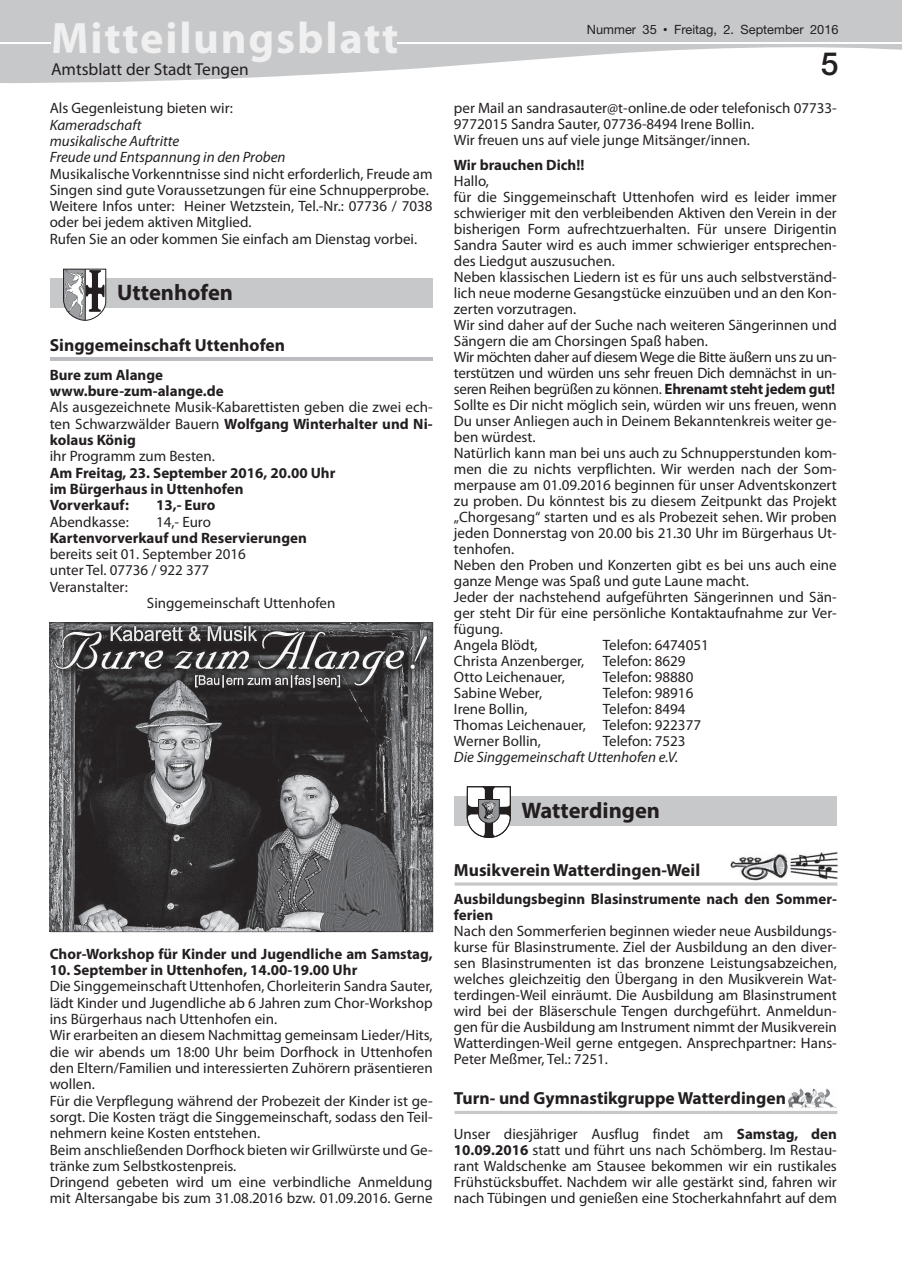
<style>
.page{position:relative;width:902px;height:1280px;background:#fff}
.page>*{position:absolute;margin:0;border:0;box-sizing:border-box;transform-origin:0 0}
.t1{font:700 44.25px "Myriad Pro";letter-spacing:.04em;color:#f0f0f1}
.t2{font:500 31.95px "Helvetica Neue";color:#231f20}
.t3{font:700 22.5px "Myriad Pro";color:#231f20}
.t4{font:700 17.55px "Myriad Pro";color:#231f20}
.t5{font:17.4px "Myriad Pro";color:#231f20}
.t6{font:15px/16px "Myriad Pro";color:#231f20}
.t7{font:700 15px/16.4px "Myriad Pro";color:#231f20}
.t8{font:italic 15px/16.4px "Myriad Pro";color:#231f20}
.t9{font:12.75px "Helvetica Neue";color:#231f20}
.s1{font-size:12.9px}
.s2{font-family:"M Twentieth Century";font-weight:500}
.s3{font-weight:700}
</style>
<div class="page">
<svg style="left:1px;top:0;width:900px;height:83px;fill:#c7c8ca"></svg>
<svg style="left:0;top:0;width:1px;height:83px"></svg>
<div style="left:53px;top:22px;width:344px;height:40px;background:#c7c8ca"></div>
<hr style="left:0;top:42px;width:51px;height:1px;background:#fff">
<hr style="left:397px;top:42px;width:504px;height:1px;background:#fff">
<hr style="left:50px;top:358px;width:382px;height:3px;background:#bcbdc0">
<div style="left:50px;top:278px;width:382px;height:30px;background:#c7c8ca"></div>
<svg style="left:63px;top:269px;width:43px;height:52px"></svg>
<hr style="left:85px;top:269px;width:1px;height:51px;background:#231f20">
<svg style="left:50px;top:622px;width:383px;height:310px;background:#545354"></svg>
<div style="left:454px;top:796px;width:382px;height:29px;background:#c7c8ca"></div>
<svg style="left:466px;top:786px;width:44px;height:52px"></svg>
<svg style="left:454px;top:882px;width:383px;height:4px;background:#d2d2d4"></svg>
<img style="left:730px;top:852px;width:107px;height:29px">
<hr style="left:454px;top:1111px;width:383px;height:3px;background:#c7c8ca">
<img style="left:787px;top:1088px;width:49px;height:20px">
<h1 class="t1" style="left:51px;top:9px;width:349px">Mitteilungsblatt</h1>
<p class="t9" style="left:587px;top:22px;width:253px">Nummer <span class="s1">35</span> <span class="s2">•</span> Freitag, 2. September 2016</p>
<p class="t5" style="left:51px;top:59px;width:199px">Amtsblatt der Stadt Tengen</p>
<h2 class="t2" style="left:820px;top:45px;width:19px">5</h2>
<p class="t6" style="left:50px;top:100px;width:185px">Als Gegenleistung bieten wir:</p>
<p class="t8" style="left:50px;top:116px;width:237px">Kameradschaft<br>musikalische Auftritte<br>Freude und Entspannung in den Proben</p>
<p class="t6" style="left:50px;top:165px;width:384px">Musikalische Vorkenntnisse sind nicht erforderlich, Freude am Singen sind gute Voraussetzungen für eine Schnupperprobe.<br>Weitere Infos unter: Heiner Wetzstein, Tel.-Nr.: 07736 / 7038 oder bei jedem aktiven Mitglied.<br>Rufen Sie an oder kommen Sie einfach am Dienstag vorbei.</p>
<h3 class="t3" style="left:117px;top:278px;width:117px">Uttenhofen</h3>
<p class="t4" style="left:50px;top:333px;width:237px">Singgemeinschaft Uttenhofen</p>
<p class="t7" style="left:50px;top:366px;width:175px">Bure zum Alange www.bure-zum-alange.de</p>
<p class="t6" style="left:50px;top:399px;width:384px;text-align:justify">Als ausgezeichnete Musik-Kabarettisten geben die zwei ech&shy;ten Schwarzwälder Bauern <span class="s3">Wolfgang Winterhalter und Ni&shy;kolaus König</span></p>
<p class="t6" style="left:50px;top:448px;width:167px">ihr Programm zum Besten.</p>
<p class="t7" style="left:50px;top:464px;width:287px">Am Freitag, 23. September 2016, 20.00 Uhr im Bürgerhaus in Uttenhofen<br>Vorverkauf:</p>
<p class="t7" style="left:156px;top:496px;width:61px">13,- Euro</p>
<p class="t6" style="left:50px;top:513px;width:81px">Abendkasse:</p>
<p class="t6" style="left:156px;top:513px;width:56px">14,- Euro</p>
<p class="t7" style="left:50px;top:529px;width:259px">Kartenvorverkauf und Reservierungen</p>
<p class="t6" style="left:50px;top:546px;width:198px">bereits seit 01. September 2016</p>
<p class="t6" style="left:50px;top:562px;width:161px">unter Tel. 07736 / 922 377</p>
<p class="t6" style="left:50px;top:578px;width:79px">Veranstalter:</p>
<p class="t6" style="left:147px;top:595px;width:190px">Singgemeinschaft Uttenhofen</p>
<p class="t7" style="left:50px;top:945px;width:384px">Chor-Workshop für Kinder und Jugendliche am Samstag,</p>
<p class="t7" style="left:50px;top:961px;width:309px">10. September in Uttenhofen, 14.00-19.00 Uhr</p>
<p class="t6" style="left:50px;top:978px;width:384px">Die Singgemeinschaft Uttenhofen, Chorleiterin Sandra Sauter, lädt Kinder und Jugendliche ab 6 Jahren zum Chor-Workshop ins Bürgerhaus nach Uttenhofen ein.<br>Wir erarbeiten an diesem Nachmittag gemeinsam Lieder/Hits, die wir abends um 18:00 Uhr beim Dorfhock in Uttenhofen den Eltern/Familien und interessierten Zuhörern präsentieren wollen.<br>Für die Verpflegung während der Probezeit der Kinder ist ge&shy;sorgt. Die Kosten trägt die Singgemeinschaft, sodass den Teil&shy;nehmern keine Kosten entstehen.<br>Beim anschließenden Dorfhock bieten wir Grillwürste und Ge&shy;tränke zum Selbstkostenpreis.<br>Dringend gebeten wird um eine verbindliche Anmeldung mit Altersangabe bis zum 31.08.2016 bzw. 01.09.2016. Gerne</p>
<p class="t6" style="left:454px;top:100px;width:384px">per Mail an sandrasauter@t-online.de oder telefonisch 07733-<br>9772015 Sandra Sauter, 07736-8494 Irene Bollin.<br>Wir freuen uns auf viele junge Mitsänger/innen.</p>
<p class="t7" style="left:454px;top:156px;width:132px">Wir brauchen Dich!!</p>
<p class="t6" style="left:454px;top:173px;width:384px">Hallo,<br>für die Singgemeinschaft Uttenhofen wird es leider immer schwieriger mit den verbleibenden Aktiven den Verein in der bisherigen Form aufrechtzuerhalten. Für unsere Dirigentin Sandra Sauter wird es auch immer schwieriger entsprechen&shy;des Liedgut auszusuchen.<br>Neben klassischen Liedern ist es für uns auch selbstverständ&shy;lich neue moderne Gesangstücke einzuüben und an den Kon&shy;zerten vorzutragen.<br>Wir sind daher auf der Suche nach weiteren Sängerinnen und Sängern die am Chorsingen Spaß haben.<br>Wir möchten daher auf diesem Wege die Bitte äußern uns zu un&shy;terstützen und würden uns sehr freuen Dich demnächst in un&shy;seren Reihen begrüßen zu können. <span class="s3">Ehrenamt steht jedem gut!<br></span>Sollte es Dir nicht möglich sein, würden wir uns freuen, wenn Du unser Anliegen auch in Deinem Bekanntenkreis weiter ge&shy;ben würdest.<br>Natürlich kann man bei uns auch zu Schnupperstunden kom&shy;men die zu nichts verpflichten. Wir werden nach der Som&shy;merpause am 01.09.2016 beginnen für unser Adventskonzert zu proben. Du könntest bis zu diesem Zeitpunkt das Projekt „Chorgesang“ starten und es als Probezeit sehen. Wir proben jeden Donnerstag von 20.00 bis 21.30 Uhr im Bürgerhaus Ut&shy;tenhofen.<br>Neben den Proben und Konzerten gibt es bei uns auch eine ganze Menge was Spaß und gute Laune macht.<br>Jeder der nachstehend aufgeführten Sängerinnen und Sän&shy;ger steht Dir für eine persönliche Kontaktaufnahme zur Ver&shy;fügung.<br>Angela Blödt,</p>
<p class="t6" style="left:454px;top:637px;width:256px;text-indent:149px">Telefon: 6474051<br>Christa Anzenberger, Telefon: 8629<br>Otto Leichenauer,</p>
<p class="t6" style="left:602px;top:669px;width:92px">Telefon: 98880</p>
<p class="t6" style="left:454px;top:685px;width:90px">Sabine Weber,</p>
<p class="t6" style="left:602px;top:685px;width:92px">Telefon: 98916</p>
<p class="t6" style="left:454px;top:701px;width:75px">Irene Bollin,</p>
<p class="t6" style="left:454px;top:701px;width:248px;text-indent:149px">Telefon: 8494<br>Thomas Leichenauer, Telefon: 922377<br>Werner Bollin,</p>
<p class="t6" style="left:602px;top:733px;width:84px">Telefon: 7523</p>
<p class="t8" style="left:454px;top:749px;width:226px">Die Singgemeinschaft Uttenhofen e.V.</p>
<h3 class="t3" style="left:521px;top:795px;width:140px">Watterdingen</h3>
<p class="t4" style="left:454px;top:858px;width:248px">Musikverein Watterdingen-Weil</p>
<p class="t7" style="left:454px;top:890px;width:384px">Ausbildungsbeginn Blasinstrumente nach den Sommer&shy;ferien</p>
<p class="t6" style="left:454px;top:922px;width:384px;text-align:justify">Nach den Sommerferien beginnen wieder neue Ausbildungs&shy;kurse für Blasinstrumente. Ziel der Ausbildung an den diver&shy;sen Blasinstrumenten ist das bronzene Leistungsabzeichen, welches gleichzeitig den Übergang in den Musikverein Wat&shy;terdingen-Weil einräumt. Die Ausbildung am Blasinstrument wird bei der Bläserschule Tengen durchgeführt. Anmeldun&shy;gen für die Ausbildung am Instrument nimmt der Musikverein Watterdingen-Weil gerne entgegen. Ansprechpartner: Hans-Peter Meßmer, Tel.: 7251.</p>
<p class="t4" style="left:454px;top:1087px;width:333px">Turn- und Gymnastikgruppe Watterdingen</p>
<p class="t6" style="left:454px;top:1126px;width:384px;text-align:justify">Unser diesjähriger Ausflug findet am <span class="s3">Samstag, den 10.09.2016</span> statt und führt uns nach Schömberg. Im Restau&shy;rant Waldschenke am Stausee bekommen wir ein rustikales Frühstücksbuffet. Nachdem wir alle gestärkt sind, fahren wir nach Tübingen und genießen eine Stocherkahnfahrt auf dem</p>
</div>
